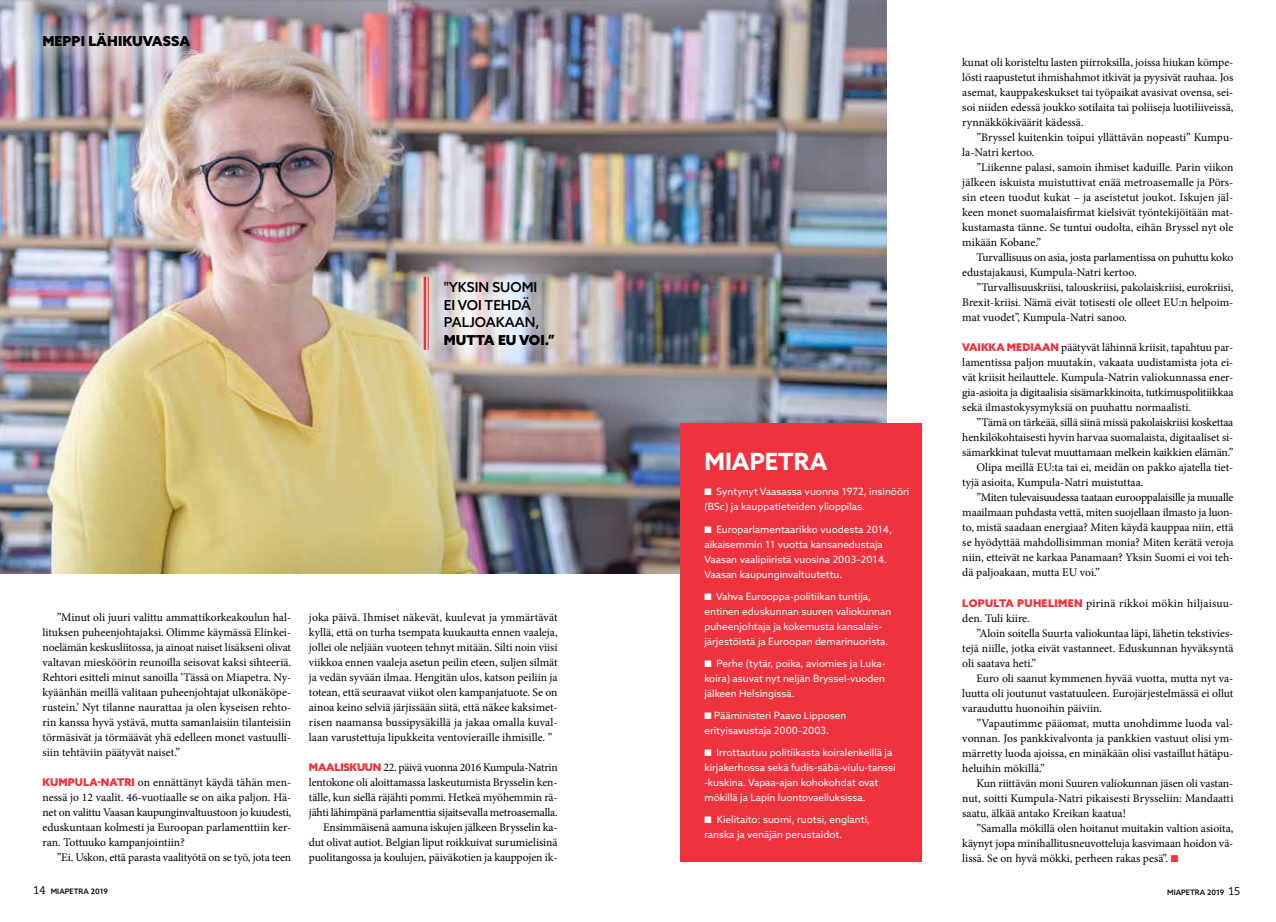
<style>
.page{position:relative;width:1276px;height:922px;background:#fff}
.page>*{position:absolute;margin:0;border:0;box-sizing:border-box;transform-origin:0 0}
.t1{font:700 23.75px "Azo Sans";color:#fff}
.t2{font:500 13.75px/17.5px "Azo Sans";color:#000}
.t3{font:900 13.75px "Azo Sans";color:#000}
.t4{font:11.62px/15px "Minion Pro";letter-spacing:-.005em;color:#000;text-align:justify}
.t5{font:11.62px/15px "Minion Pro";letter-spacing:.015em;color:#000}
.t6{font:10px/15px "Azo Sans";color:#fff}
.t7{font:500 7.5px "Azo Sans";color:#000}
.s1{font-family:"Azo Sans";font-weight:900;font-size:10.62px;color:#ee333e}
.s2{color:#ee333e}
.s3{font-family:"Caecilia LT Std";font-weight:400;font-size:11.25px}
</style>
<div class="page">
<img style="left:0;top:0;width:886px;height:573px">
<div style="left:680px;top:423px;width:242px;height:438px;background:#ee333e"></div>
<div style="left:367px;top:204px;width:260px;height:219px;background:#fff;opacity:.95"></div>
<hr style="left:428px;top:276px;width:1px;height:74px;background:#ee333e">
<hr style="left:424px;top:276px;width:2px;height:74px;background:#ee333e">
<div style="left:3px;top:5px;width:205px;height:73px;background:#fff;opacity:.75"></div>
<p class="t3" style="left:43px;top:32px;width:149px">MEPPI LÄHIKUVASSA</p>
<p class="t2" style="left:444px;top:278px;width:97px">"YKSIN SUOMI<br>EI VOI TEHDÄ<br>PALJOAKAAN,</p>
<p class="t3" style="left:444px;top:331px;width:112px">MUTTA EU VOI.”</p>
<p class="t4" style="left:43px;top:609px;width:250px;text-indent:14px">”Minut oli juuri valittu ammattikorkeakoulun hal&shy;lituksen puheenjohtajaksi. Olimme käymässä Elinkei&shy;noelämän keskusliitossa, ja ainoat naiset lisäkseni olivat valtavan miesköörin reunoilla seisovat kaksi sihteeriä.<br>Rehtori esitteli minut sanoilla ’Tässä on Miapetra. Ny&shy;kyäänhän meillä valitaan puheenjohtajat ulkonäköpe&shy;rustein.’ Nyt tilanne naurattaa ja olen kyseisen rehto&shy;rin kanssa hyvä ystävä, mutta samanlaisiin tilanteisiin törmäsivät ja törmäävät yhä edelleen monet vastuulli&shy;siin tehtäviin päätyvät naiset.”</p>
<p class="t4" style="left:43px;top:774px;width:250px"><span class="s1">KUMPULA-NATRI</span> on ennättänyt käydä tähän men&shy;nessä jo 12 vaalit. 46-vuotiaalle se on aika paljon. Hä&shy;net on valittu Vaasan kaupunginvaltuustoon jo kuudesti, eduskuntaan kolmesti ja Euroopan parlamenttiin ker&shy;ran. Tottuuko kampanjointiin?</p>
<p class="t4" style="left:57px;top:849px;width:236px">”Ei. Uskon, että parasta vaalityötä on se työ, jota teen</p>
<p class="t4" style="left:309px;top:609px;width:250px">joka päivä. Ihmiset näkevät, kuulevat ja ymmärtävät kyllä, että on turha tsempata kuukautta ennen vaaleja, jollei ole neljään vuoteen tehnyt mitään. Silti noin viisi viikkoa ennen vaaleja asetun peilin eteen, suljen silmät ja vedän syvään ilmaa. Hengitän ulos, katson peiliin ja totean, että seuraavat viikot olen kampanjatuote. Se on ainoa keino selviä järjissään siitä, että näkee kaksimet&shy;risen naamansa bussipysäkillä ja jakaa omalla kuval&shy;laan varustettuja lipukkeita ventovieraille ihmisille. ”</p>
<p class="t4" style="left:309px;top:759px;width:250px;text-align:right"><span class="s1">MAALISKUUN</span> 22. päivä vuonna 2016 Kumpula-Natrin lentokone oli aloittamassa laskeutumista Brysselin ken&shy;tälle, kun siellä räjähti pommi. Hetkeä myöhemmin rä&shy;jähti lähimpänä parlamenttia sijaitsevalla metroasemalla.<br>Ensimmäisenä aamuna iskujen jälkeen Brysselin ka&shy;dut olivat autiot. Belgian liput roikkuivat surumielisinä puolitangossa ja koulujen, päiväkotien ja kauppojen ik-</p>
<h1 class="t1" style="left:704px;top:445px;width:125px">MIAPETRA</h1>
<p class="t6" style="left:704px;top:484px;width:206px">■ Syntynyt Vaasassa vuonna 1972, insinööri (BSc) ja kauppatieteiden ylioppilas.</p>
<p class="t6" style="left:704px;top:521px;width:189px">■ Europarlamentaarikko vuodesta 2014, aikaisemmin 11 vuotta kansanedustaja Vaasan vaalipiiristä vuosina 2003–2014.<br>Vaasan kaupunginvaltuutettu.</p>
<p class="t6" style="left:704px;top:588px;width:188px">■ Vahva Eurooppa-politiikan tuntija, entinen eduskunnan suuren valiokunnan puheenjohtaja ja kokemusta kansalais&shy;järjestöistä ja Euroopan demarinuorista.</p>
<p class="t6" style="left:704px;top:655px;width:182px;text-align:justify">■ Perhe (tytär, poika, aviomies ja Luka&shy;koira) asuvat nyt neljän Bryssel-vuoden jälkeen Helsingissä.</p>
<p class="t6" style="left:704px;top:707px;width:143px">■ Pääministeri Paavo Lipposen erityisavustaja 2000–2003.</p>
<p class="t6" style="left:704px;top:744px;width:193px">■ Irrottautuu politiikasta koiralenkeillä ja kirjakerhossa sekä fudis-säbä-viulu-tanssi -kuskina. Vapaa-ajan kohokohdat ovat mökillä ja Lapin luontovaelluksissa.</p>
<p class="t6" style="left:704px;top:811px;width:167px">■ Kielitaito: suomi, ruotsi, englanti, ranska ja venäjän perustaidot.</p>
<p class="t4" style="left:962px;top:55px;width:273px">kunat oli koristeltu lasten piirroksilla, joissa hiukan kömpe&shy;lösti raapustetut ihmishahmot itkivät ja pyysivät rauhaa. Jos asemat, kauppakeskukset tai työpaikat avasivat ovensa, sei&shy;soi niiden edessä joukko sotilaita tai poliiseja luotiliiveissä, rynnäkkökiväärit kädessä.</p>
<p class="t4" style="left:962px;top:130px;width:273px;text-indent:14px">”Bryssel kuitenkin toipui yllättävän nopeasti” Kumpu&shy;la-Natri kertoo.</p>
<p class="t4" style="left:962px;top:160px;width:273px;text-indent:14px">”Liikenne palasi, samoin ihmiset kaduille. Parin viikon jälkeen iskuista muistuttivat enää metroasemalle ja Pörs&shy;sin eteen tuodut kukat – ja aseistetut joukot. Iskujen jäl&shy;keen monet suomalaisfirmat kielsivät työntekijöitään mat&shy;kustamasta tänne. Se tuntui oudolta, eihän Bryssel nyt ole mikään Kobane.”</p>
<p class="t4" style="left:962px;top:250px;width:273px;text-indent:14px">Turvallisuus on asia, josta parlamentissa on puhuttu koko edustajakausi, Kumpula-Natri kertoo.</p>
<p class="t4" style="left:962px;top:280px;width:273px;text-indent:14px">”Turvallisuuskriisi, talouskriisi, pakolaiskriisi, eurokriisi, Brexit-kriisi. Nämä eivät totisesti ole olleet EU:n helpoim&shy;mat vuodet”, Kumpula-Natri sanoo.</p>
<p class="t4" style="left:962px;top:340px;width:273px"><span class="s1">VAIKKA MEDIAAN</span> päätyvät lähinnä kriisit, tapahtuu par&shy;lamentissa paljon muutakin, vakaata uudistamista jota ei&shy;vät kriisit heilauttele. Kumpula-Natrin valiokunnassa ener&shy;gia-asioita ja digitaalisia sisämarkkinoita, tutkimuspolitiikkaa sekä ilmastokysymyksiä on puuhattu normaalisti.</p>
<p class="t4" style="left:976px;top:415px;width:258px">”Tämä on tärkeää, sillä siinä missä pakolaiskriisi koskettaa</p>
<p class="t4" style="left:962px;top:430px;width:273px">henkilökohtaisesti hyvin harvaa suomalaista, digitaaliset si-</p>
<p class="t4" style="left:962px;top:445px;width:273px">sämarkkinat tulevat muuttamaan melkein kaikkien elämän.”</p>
<p class="t4" style="left:976px;top:460px;width:258px">Olipa meillä EU:ta tai ei, meidän on pakko ajatella tiet-</p>
<p class="t4" style="left:962px;top:475px;width:183px">tyjä asioita, Kumpula-Natri muistuttaa.</p>
<p class="t4" style="left:976px;top:490px;width:258px">”Miten tulevaisuudessa taataan eurooppalaisille ja muualle</p>
<p class="t4" style="left:962px;top:505px;width:273px">maailmaan puhdasta vettä, miten suojellaan ilmasto ja luon-</p>
<p class="t4" style="left:962px;top:520px;width:273px">to, mistä saadaan energiaa? Miten käydä kauppaa niin, että</p>
<p class="t4" style="left:962px;top:535px;width:273px">se hyödyttää mahdollisimman monia? Miten kerätä veroja</p>
<p class="t4" style="left:962px;top:550px;width:273px">niin, etteivät ne karkaa Panamaan? Yksin Suomi ei voi teh-</p>
<p class="t4" style="left:962px;top:565px;width:139px">dä paljoakaan, mutta EU voi.”</p>
<p class="t5" style="left:962px;top:595px;width:273px"><span class="s1">LOPULTA PUHELIMEN</span> pirinä rikkoi mökin hiljaisuu&shy;den. Tuli kiire.</p>
<p class="t4" style="left:962px;top:625px;width:273px;text-indent:14px">”Aloin soitella Suurta valiokuntaa läpi, lähetin tekstivies&shy;tejä niille, jotka eivät vastanneet. Eduskunnan hyväksyntä oli saatava heti.”</p>
<p class="t4" style="left:962px;top:670px;width:273px;text-indent:14px">Euro oli saanut kymmenen hyvää vuotta, mutta nyt va&shy;luutta oli joutunut vastatuuleen. Eurojärjestelmässä ei ollut varauduttu huonoihin päiviin.</p>
<p class="t4" style="left:962px;top:715px;width:273px;text-indent:14px">”Vapautimme pääomat, mutta unohdimme luoda val&shy;vonnan. Jos pankkivalvonta ja pankkien vastuut olisi ym&shy;märretty luoda ajoissa, en minäkään olisi vastaillut hätäpu&shy;heluihin mökillä.”</p>
<p class="t4" style="left:962px;top:775px;width:273px;text-indent:14px">Kun riittävän moni Suuren valiokunnan jäsen oli vastan&shy;nut, soitti Kumpula-Natri pikaisesti Brysseliin: Mandaatti saatu, älkää antako Kreikan kaatua!</p>
<p class="t4" style="left:962px;top:820px;width:273px;text-indent:14px">”Samalla mökillä olen hoitanut muitakin valtion asioita, käynyt jopa minihallitusneuvotteluja kasvimaan hoidon vä&shy;lissä. Se on hyvä mökki, perheen rakas pesä”. <span class="s2">■</span></p>
<p class="t7" style="left:33px;top:885px;width:76px"><span class="s3">14</span> MIAPETRA 2019</p>
<p class="t7" style="left:1167px;top:887px;width:75px">MIAPETRA 2019 <span class="s3">15</span></p>
</div>
